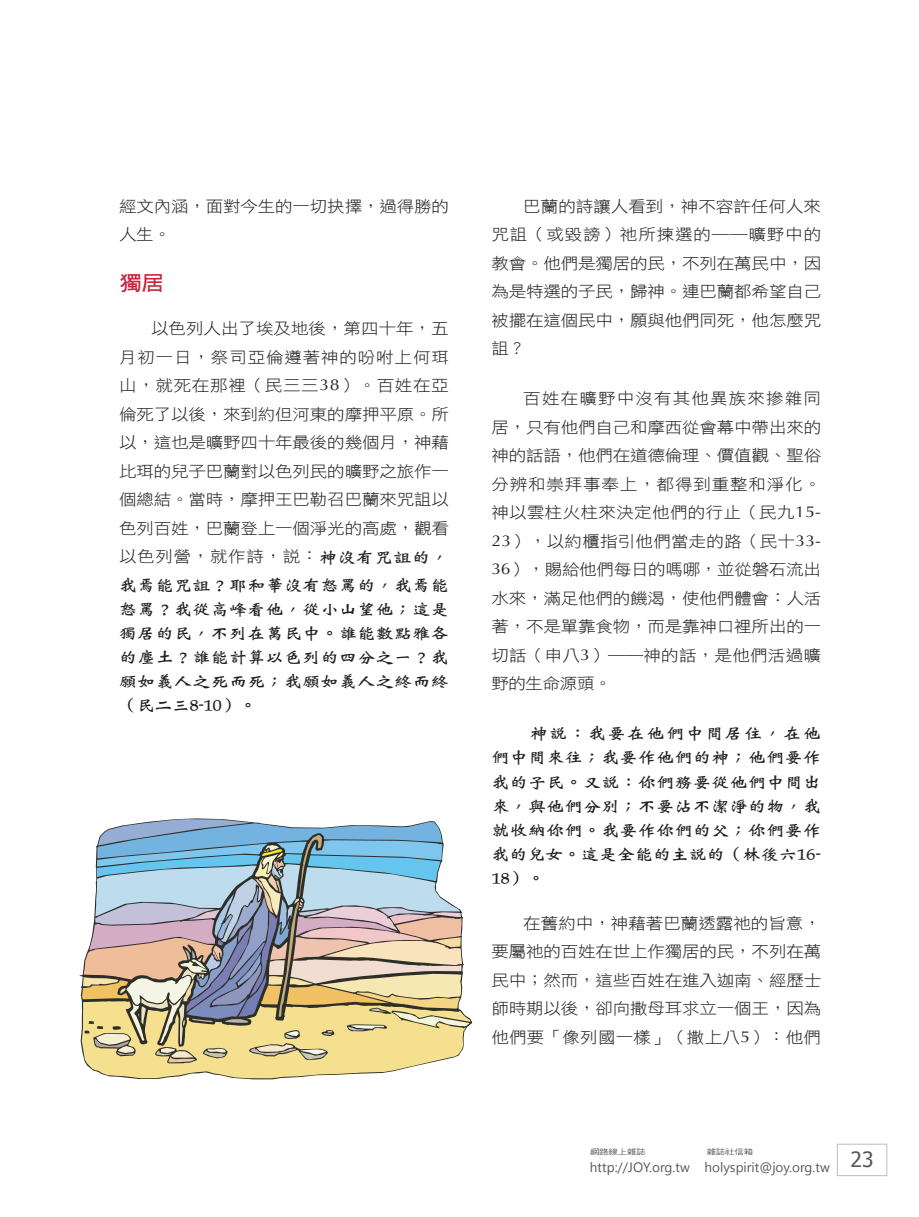
<style>
.page{position:relative;width:919px;height:1217px;background:#fff}
.page>*{position:absolute;margin:0;border:0;box-sizing:border-box;transform-origin:0 0}
.大標{font:20.25px "DF Hei W7 WIN BF";color:#c8233f;scale:1.11 1}
.Normal經文{font:16.2px/24px "DF Wei Bei W7 WINP BF";letter-spacing:.02em;color:#231f20;text-align:justify;scale:1.11 1}
.t1{font:15.75px/28.5px "DF Hei W3 WIN BF";letter-spacing:-.01em;color:#231f20;text-align:justify;scale:1.11 1}
.t2{font:13.5px "Segoe UI";color:#57585a}
.t3{font:7.5px "DF Hei W5 WIN BF";letter-spacing:-.015em;color:#57585a;scale:1.25 1}
.s1{font-family:"Optima"}
.s2{font-family:"DF Wei Bei W7 WINP BF";font-size:16.2px}
</style>
<div class="page">
<div style="left:837px;top:1143px;width:50px;height:32px;border:1px solid #bcbdc0"></div>
<svg style="left:82px;top:819px;width:388px;height:259px;background:#bbbeb0"></svg>
<p class="t1" style="left:119px;top:192px;width:298px">經文內涵，面對今生的一切抉擇，過得勝的人生。</p>
<p class="大標" style="left:119px;top:272px;width:42px">獨居</p>
<p class="t1" style="left:119px;top:314px;width:298px;text-indent:32px">以色列人出了埃及地後，第四十年，五月初一日，祭司亞倫遵著神的吩咐上何珥山，就死在那裡（民三三<span class="s1">38</span>）。百姓在亞倫死了以後，來到約但河東的摩押平原。所以，這也是曠野四十年最後的幾個月，神藉比珥的兒子巴蘭對以色列民的曠野之旅作一個總結。當時，摩押王巴勒召巴蘭來咒詛以色列百姓，巴蘭登上一個淨光的高處，觀看以色列營，就作詩，說：<span class="s2">神沒有咒詛的，</span></p>
<p class="Normal經文" style="left:119px;top:573px;width:298px">我焉能咒詛？耶和華沒有怒罵的，我焉能怒罵？我從高峰看他，從小山望他；這是獨居的民，不列在萬民中。誰能數點雅各的塵土？誰能計算以色列的四分之一？我願如義人之死而死；我願如義人之終而終（民二三8-10）。</p>
<p class="t1" style="left:491px;top:192px;width:298px;text-indent:32px">巴蘭的詩讓人看到，神不容許任何人來咒詛（或毀謗）祂所揀選的――曠野中的教會。他們是獨居的民，不列在萬民中，因為是特選的子民，歸神。連巴蘭都希望自己被擺在這個民中，願與他們同死，他怎麼咒詛？</p>
<p class="t1" style="left:491px;top:384px;width:298px;text-indent:32px">百姓在曠野中沒有其他異族來摻雜同居，只有他們自己和摩西從會幕中帶出來的神的話語，他們在道德倫理、價值觀、聖俗分辨和崇拜事奉上，都得到重整和淨化。神以雲柱火柱來決定他們的行止（民九<span class="s1">15- 23</span>），以約櫃指引他們當走的路（民十<span class="s1">33- 36</span>），賜給他們每日的嗎哪，並從磐石流出水來，滿足他們的饑渴，使他們體會：人活著，不是單靠食物，而是靠神口裡所出的一切話（申八<span class="s1">3</span>）――神的話，是他們活過曠野的生命源頭。</p>
<p class="Normal經文" style="left:491px;top:721px;width:298px;text-indent:38px">神說：我要在他們中間居住，在他們中間來往；我要作他們的神；他們要作我的子民。又說：你們務要從他們中間出來，與他們分別；不要沾不潔淨的物，我就收納你們。我要作你們的父；你們要作我的兒女。這是全能的主說的（林後六16- 18）。</p>
<p class="t1" style="left:491px;top:908px;width:298px;text-indent:32px">在舊約中，神藉著巴蘭透露祂的旨意，要屬祂的百姓在世上作獨居的民，不列在萬民中；然而，這些百姓在進入迦南、經歷士師時期以後，卻向撒母耳求立一個王，因為他們要「像列國一樣」（撒上八<span class="s1">5</span>）：他們</p>
<p class="t3" style="left:590px;top:1147px;width:46px">網路線上雜誌</p>
<p class="t3" style="left:706px;top:1147px;width:39px">雜誌社信箱</p>
<p class="t2" style="left:590px;top:1157px;width:285px">http://JOY.org.tw holyspirit@joy.org.tw <sup>23</sup></p>
</div>
